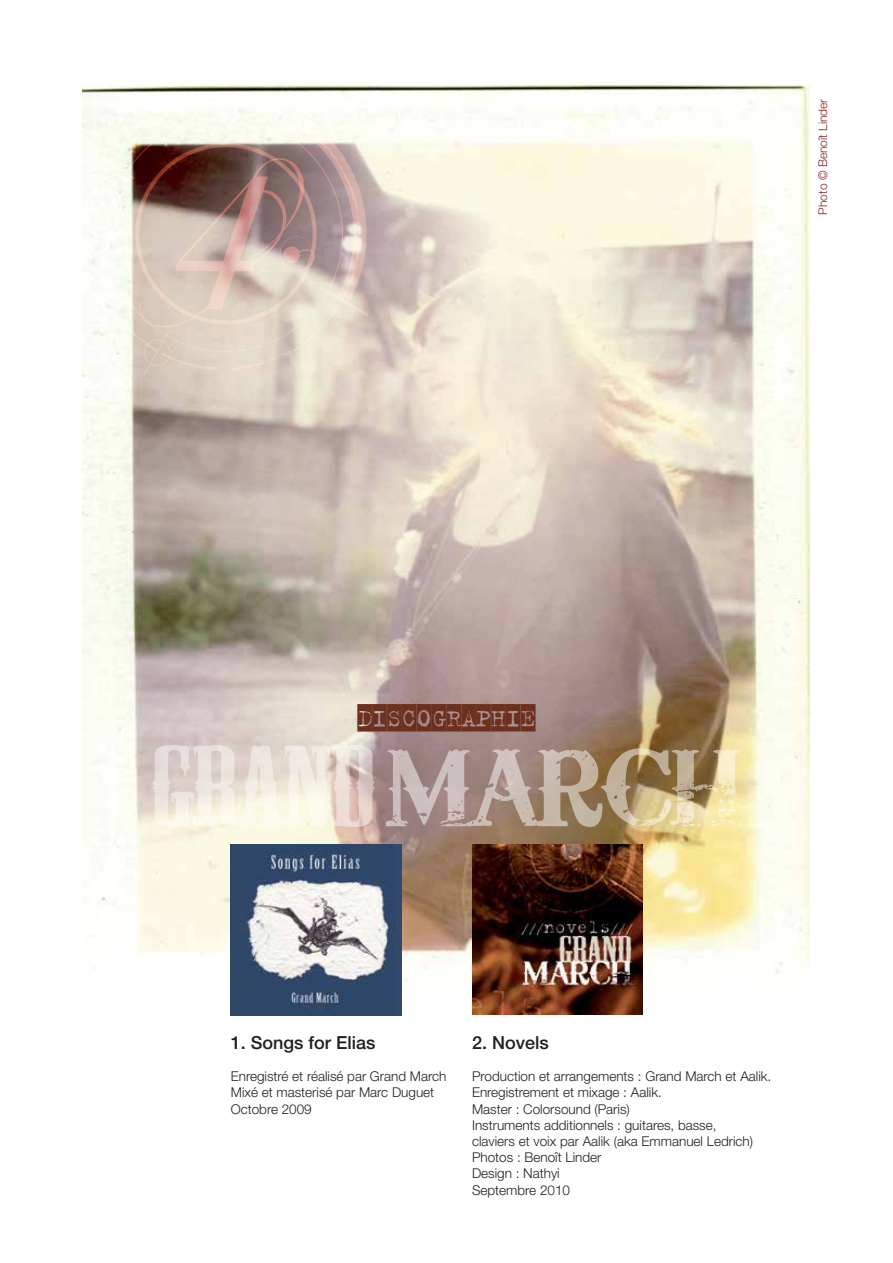
<style>
.page{position:relative;width:893px;height:1263px;background:#fff}
.page>*{position:absolute;margin:0;border:0;box-sizing:border-box;transform-origin:0 0}
.t1{font:27px "Trixie Cameo";color:#6c301e}
.t2{font:500 18px "Helvetica Neue LT Std";color:#231f20}
.t3{font:300 13.5px/16.2px "Helvetica Neue LT Std";color:#231f20}
.t4{font:300 12px "Helvetica Neue LT Std";color:#862620}
</style>
<div class="page">
<img style="left:83px;top:85px;width:727px;height:916px">
<svg style="left:152px;top:745px;width:223px;height:82px;background:#eae1d7"></svg>
<svg style="left:386px;top:748px;width:356px;height:79px;background:#b5a08a"></svg>
<img style="left:472px;top:845px;width:170px;height:170px">
<img style="left:231px;top:845px;width:170px;height:170px">
<svg style="left:83px;top:90px;width:296px;height:282px"></svg>
<p class="t4" style="left:815px;top:215px;width:117px;rotate:-90deg">Photo © Benoît Linder</p>
<h1 class="t1" style="left:357px;top:703px;width:180px">DISCOGRAPHIE</h1>
<h2 class="t2" style="left:231px;top:1031px;width:146px">1. Songs for Elias</h2>
<p class="t3" style="left:231px;top:1068px;width:217px">Enregistré et réalisé par Grand March<br>Mixé et masterisé par Marc Duguet<br>Octobre 2009</p>
<h2 class="t2" style="left:472px;top:1031px;width:78px">2. Novels</h2>
<p class="t3" style="left:472px;top:1068px;width:301px">Production et arrangements : Grand March et Aalik.<br>Enregistrement et mixage : Aalik.<br>Master : Colorsound (Paris)<br>Instruments additionnels : guitares, basse,<br>claviers et voix par Aalik (aka Emmanuel Ledrich)<br>Photos : Benoît Linder<br>Design : Nathyi<br>Septembre 2010</p>
</div>
